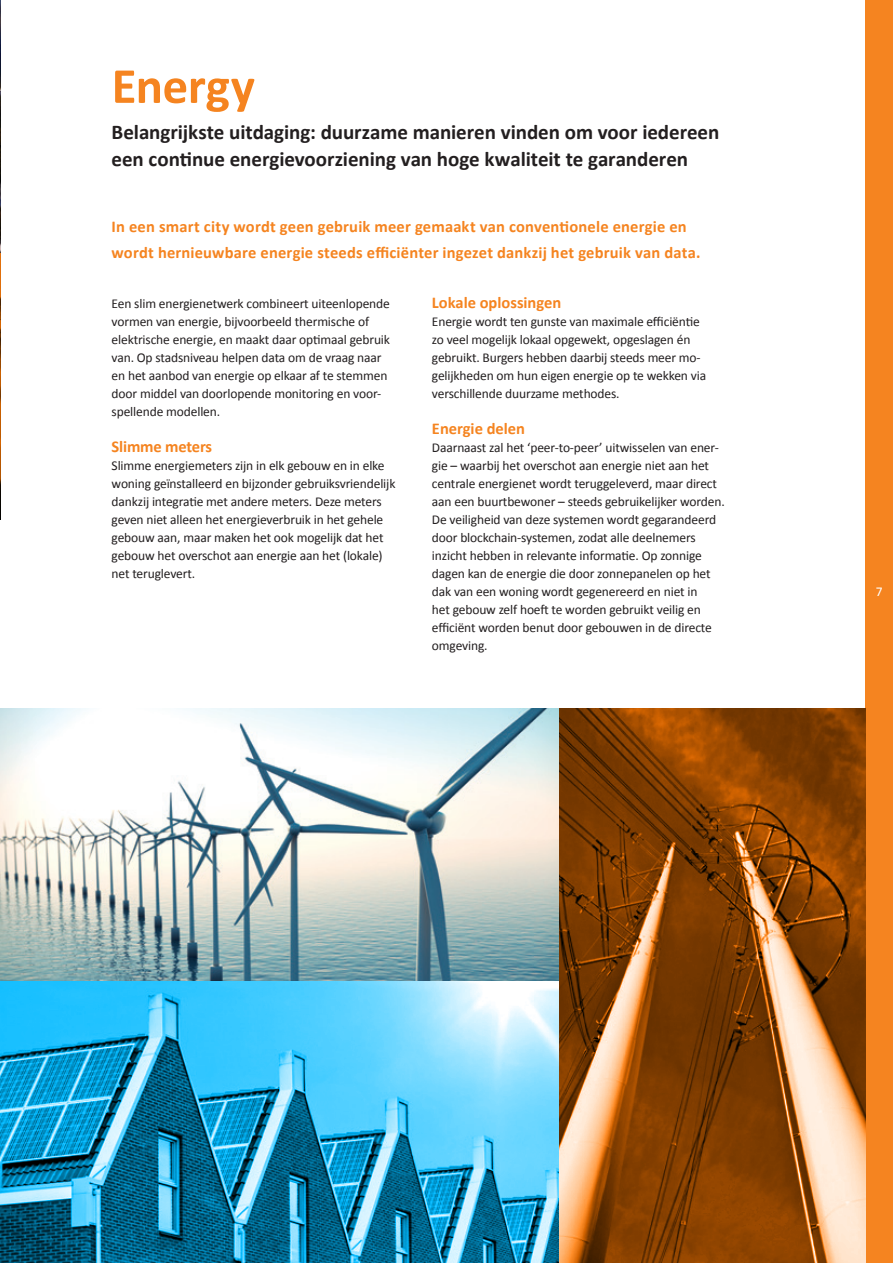
<style>
.page{position:relative;width:893px;height:1263px;background:#fff}
.page>*{position:absolute;margin:0;border:0;box-sizing:border-box;transform-origin:0 0}
.t1{font:700 51px "Calibri";letter-spacing:-.01em;color:#f58420}
.t2{font:700 21px/27px "Calibri";letter-spacing:-.005em;color:#231f20}
.t3{font:700 16.5px/25.5px "Calibri";letter-spacing:.01em;color:#f58420}
.t4{font:700 16.5px "Calibri";letter-spacing:-.01em;color:#f58420}
.t5{font:13.5px/18px "Calibri";letter-spacing:-.01em;color:#231f20}
.t6{font:13.5px "Calibri";color:#fff}
</style>
<div class="page">
<div style="left:865px;top:0;width:28px;height:1263px;background:#f58420"></div>
<img style="left:558px;top:708px;width:307px;height:555px">
<img style="left:0;top:0;width:1px;height:520px">
<img style="left:0;top:254px;width:1px;height:266px">
<svg style="left:0;top:708px;width:558px;height:274px"></svg>
<svg style="left:0;top:982px;width:558px;height:281px;background:#3da7cf"></svg>
<h1 class="t1" style="left:112px;top:53px;width:145px">Energy</h1>
<h2 class="t2" style="left:112px;top:118px;width:609px">Belangrijkste uitdaging: duurzame manieren vinden om voor iedereen een continue energievoorziening van hoge kwaliteit te garanderen</h2>
<p class="t3" style="left:112px;top:214px;width:590px">In een smart city wordt geen gebruik meer gemaakt van conventionele energie en wordt hernieuwbare energie steeds efficiënter ingezet dankzij het gebruik van data.</p>
<p class="t5" style="left:112px;top:294px;width:280px">Een slim energienetwerk combineert uiteenlopende vormen van energie, bijvoorbeeld thermische of elektrische energie, en maakt daar optimaal gebruik van. Op stadsniveau helpen data om de vraag naar en het aanbod van energie op elkaar af te stemmen door middel van doorlopende monitoring en voor&shy;spellende modellen.</p>
<p class="t4" style="left:112px;top:436px;width:102px">Slimme meters</p>
<p class="t5" style="left:112px;top:456px;width:285px">Slimme energiemeters zijn in elk gebouw en in elke woning geïnstalleerd en bijzonder gebruiksvriendelijk dankzij integratie met andere meters. Deze meters geven niet alleen het energieverbruik in het gehele gebouw aan, maar maken het ook mogelijk dat het gebouw het overschot aan energie aan het (lokale) net teruglevert.</p>
<p class="t3" style="left:432px;top:290px;width:131px">Lokale oplossingen</p>
<p class="t5" style="left:432px;top:312px;width:276px">Energie wordt ten gunste van maximale efficiëntie zo veel mogelijk lokaal opgewekt, opgeslagen én gebruikt. Burgers hebben daarbij steeds meer mo&shy;gelijkheden om hun eigen energie op te wekken via verschillende duurzame methodes.</p>
<p class="t3" style="left:432px;top:416px;width:95px">Energie delen</p>
<p class="t5" style="left:432px;top:438px;width:294px">Daarnaast zal het ‘peer-to-peer’ uitwisselen van ener&shy;gie – waarbij het overschot aan energie niet aan het centrale energienet wordt teruggeleverd, maar direct aan een buurtbewoner – steeds gebruikelijker worden.<br>De veiligheid van deze systemen wordt gegarandeerd door blockchain-systemen, zodat alle deelnemers inzicht hebben in relevante informatie. Op zonnige dagen kan de energie die door zonnepanelen op het dak van een woning wordt gegenereerd en niet in<br>het gebouw zelf hoeft te worden gebruikt veilig en efficiënt worden benut door gebouwen in de directe omgeving.</p>
<p class="t6" style="left:876px;top:583px;width:8px">7</p>
</div>
